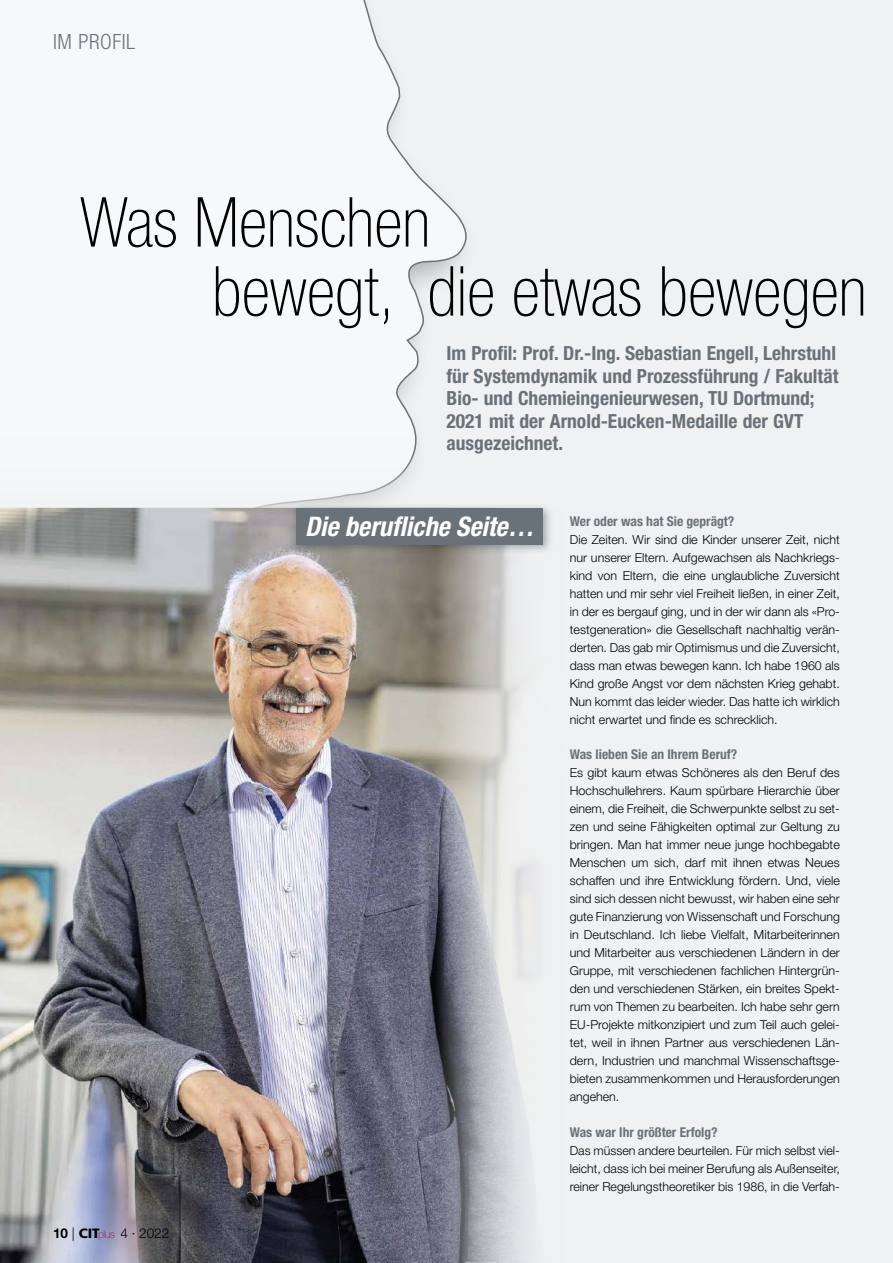
<style>
.page{position:relative;width:893px;height:1263px;background:#f0f1f2}
.page>*{position:absolute;margin:0;border:0;box-sizing:border-box;transform-origin:0 0}
.t1{font:100 condensed 69px/69px "Helvetica Neue LT Std";color:#000}
.t2{font:italic 700 condensed 27px "Helvetica Neue LT Std";color:#fff}
.t3{font:300 condensed 21px "Helvetica Neue LT Std";letter-spacing:.025em;color:#6a7279}
.t4{font:700 condensed 19.5px/22.5px "Helvetica Neue LT Std";color:#6a7279}
.t5{font:700 condensed 13.5px "Helvetica Neue LT Std";color:#6a7279}
.t6{font:300 13.5px "Helvetica Neue LT Std";color:#000}
.t7{font:300 12.3px/18px "Helvetica Neue LT Std";color:#000;text-align:justify}
.s1{font-weight:700}
.s2{font-family:"Frutiger LT Com";font-weight:900}
.s3{font-weight:100;font-size:10.65px;color:#aa0b3b}
</style>
<div class="page">
<svg style="left:363px;top:0;width:104px;height:436px"></svg>
<img style="left:0;top:508px;width:533px;height:755px">
<div style="left:290px;top:502px;width:263px;height:53px;background:#000;opacity:.3"></div>
<div style="left:297px;top:508px;width:246px;height:36px;background:#6a7279"></div>
<h3 class="t3" style="left:53px;top:29px;width:84px">IM PROFIL</h3>
<h1 class="t1" style="left:212px;top:187px;width:220px;text-indent:-132px">Was Menschen bewegt,</h1>
<h1 class="t1" style="left:427px;top:256px;width:441px">die etwas bewegen</h1>
<h3 class="t4" style="left:446px;top:342px;width:394px">Im Profil: Prof. Dr.-Ing. Sebastian Engell, Lehrstuhl für Systemdynamik und Prozessführung / Fakultät Bio- und Chemieingenieurwesen, TU Dortmund; 2021 mit der Arnold-Eucken-Medaille der GVT ausgezeichnet.</h3>
<p class="t6" style="left:53px;top:1224px;width:118px"><span class="s1">10</span> | <span class="s2">CIT</span><span class="s3">plus</span> 4 · 2022</p>
<h2 class="t2" style="left:305px;top:510px;width:230px">Die berufliche Seite…</h2>
<p class="t5" style="left:570px;top:513px;width:166px">Wer oder was hat Sie geprägt?</p>
<p class="t7" style="left:570px;top:530px;width:272px">Die Zeiten. Wir sind die Kinder unserer Zeit, nicht nur unserer Eltern. Aufgewachsen als Nachkriegs&shy;kind von Eltern, die eine unglaubliche Zuversicht hatten und mir sehr viel Freiheit ließen, in einer Zeit, in der es bergauf ging, und in der wir dann als «Pro&shy;testgeneration» die Gesellschaft nachhaltig verän&shy;derten. Das gab mir Optimismus und die Zuversicht, dass man etwas bewegen kann. Ich habe 1960 als Kind große Angst vor dem nächsten Krieg gehabt.<br>Nun kommt das leider wieder. Das hatte ich wirklich nicht erwartet und finde es schrecklich.</p>
<p class="t5" style="left:570px;top:746px;width:169px">Was lieben Sie an Ihrem Beruf?</p>
<p class="t7" style="left:570px;top:764px;width:272px">Es gibt kaum etwas Schöneres als den Beruf des Hochschullehrers. Kaum spürbare Hierarchie über einem, die Freiheit, die Schwerpunkte selbst zu set&shy;zen und seine Fähigkeiten optimal zur Geltung zu bringen. Man hat immer neue junge hochbegabte Menschen um sich, darf mit ihnen etwas Neues schaffen und ihre Entwicklung fördern. Und, viele sind sich dessen nicht bewusst, wir haben eine sehr gute Finanzierung von Wissenschaft und Forschung in Deutschland. Ich liebe Vielfalt, Mitarbeiterinnen und Mitarbeiter aus verschiedenen Ländern in der Gruppe, mit verschiedenen fachlichen Hintergrün&shy;den und verschiedenen Stärken, ein breites Spekt&shy;rum von Themen zu bearbeiten. Ich habe sehr gern EU-Projekte mitkonzipiert und zum Teil auch gelei&shy;tet, weil in ihnen Partner aus verschiedenen Län&shy;dern, Industrien und manchmal Wissenschaftsge&shy;bieten zusammenkommen und Herausforderungen angehen.</p>
<p class="t5" style="left:570px;top:1124px;width:149px">Was war Ihr größter Erfolg?</p>
<p class="t7" style="left:570px;top:1141px;width:272px">Das müssen andere beurteilen. Für mich selbst viel&shy;leicht, dass ich bei meiner Berufung als Außenseiter, reiner Regelungstheoretiker bis 1986, in die Verfah-</p>
</div>
